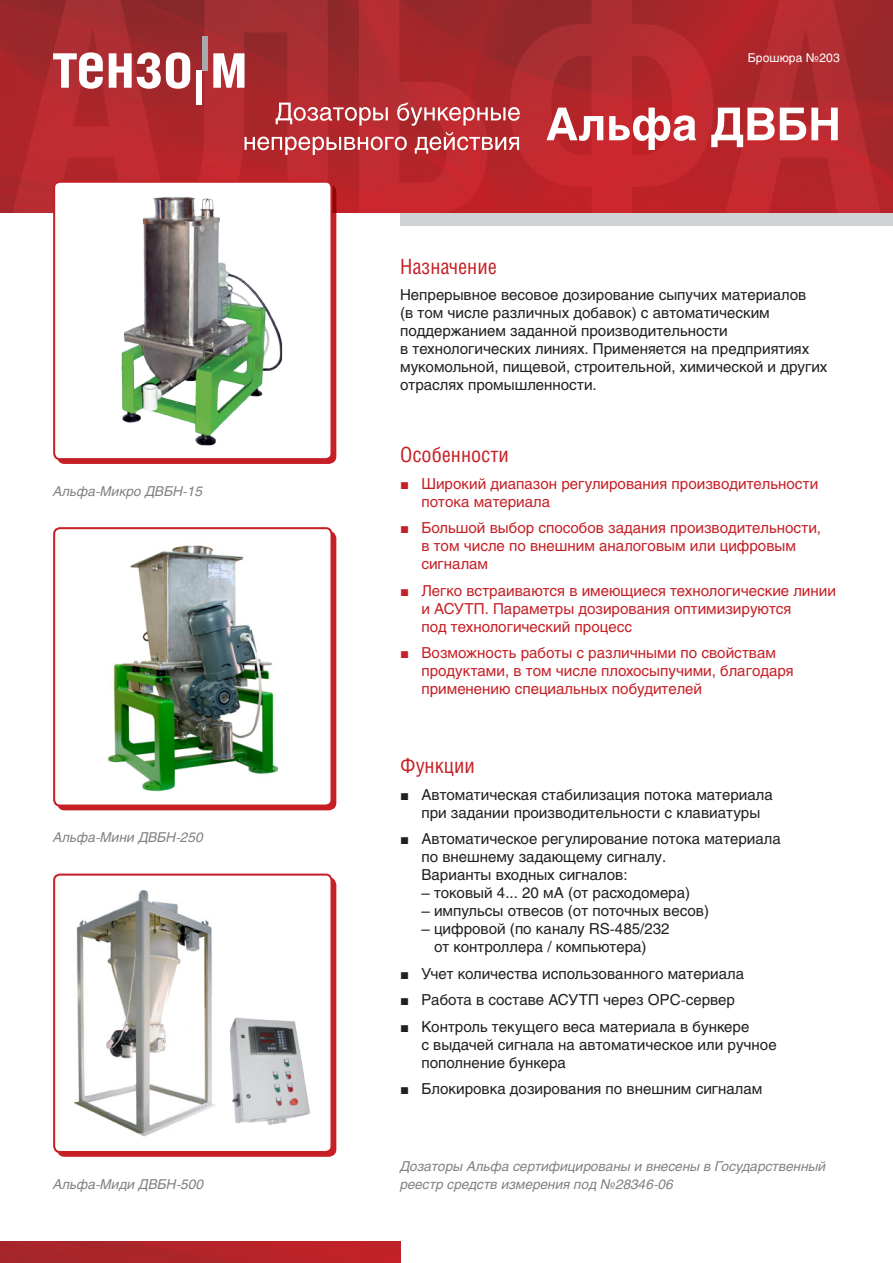
<style>
.page{position:relative;width:893px;height:1263px;background:#fff}
.page>*{position:absolute;margin:0;border:0;box-sizing:border-box;transform-origin:0 0}
.t1{font:21px "Helios Cond";color:#c62026}
.bullet{font:15px/18px "Helios";color:#231f20}
.bullet-2{font:15px/18px "Helios";color:#c62026}
.bullet-3{font:italic 13.5px/18px "Helios";color:#808285}
.t2{font:12px "Helios";letter-spacing:.005em;color:#fff}
.s1{font-family:"Times New Roman"}
</style>
<div class="page">
<img style="left:0;top:0;width:893px;height:213px">
<svg style="left:12px;top:0;width:869px;height:217px;background:#b0292e"></svg>
<div style="left:202px;top:36px;width:6px;height:34px;background:#a8a9ad"></div>
<div style="left:196px;top:70px;width:6px;height:35px;background:#fff"></div>
<svg style="left:53px;top:52px;width:50px;height:37px"></svg>
<svg style="left:109px;top:52px;width:81px;height:37px"></svg>
<svg style="left:213px;top:53px;width:31px;height:35px"></svg>
<img style="left:0;top:1242px;width:400px;height:21px">
<div style="left:400px;top:213px;width:493px;height:12px;background:#d1d2d4"></div>
<div style="left:57px;top:185px;width:279px;height:279px;background:#c62026;border-radius:8px"></div>
<div style="left:54px;top:182px;width:277px;height:277px;background:#fff;border-radius:6px"></div>
<div style="left:53px;top:181px;width:280px;height:279px;border:2px solid #c62026;border-radius:6px"></div>
<img style="left:23px;top:195px;width:259px;height:250px">
<div style="left:57px;top:531px;width:279px;height:279px;background:#c62026;border-radius:8px"></div>
<div style="left:54px;top:528px;width:277px;height:277px;background:#fff;border-radius:6px"></div>
<div style="left:53px;top:527px;width:280px;height:279px;border:2px solid #c62026;border-radius:6px"></div>
<img style="left:108px;top:545px;width:171px;height:246px">
<div style="left:57px;top:877px;width:279px;height:280px;background:#c62026;border-radius:8px"></div>
<div style="left:54px;top:874px;width:277px;height:278px;background:#fff;border-radius:6px"></div>
<div style="left:53px;top:873px;width:280px;height:280px;border:2px solid #c62026;border-radius:6px"></div>
<img style="left:74px;top:890px;width:142px;height:246px">
<img style="left:230px;top:1017px;width:80px;height:107px">
<svg style="left:546px;top:108px;width:292px;height:42px"></svg>
<svg style="left:244px;top:132px;width:275px;height:23px;background:#c75b5e"></svg>
<svg style="left:276px;top:103px;width:244px;height:23px;background:#c65d60"></svg>
<p class="bullet-3" style="left:53px;top:482px;width:151px">Альфа-Микро ДВБН-15</p>
<p class="bullet-3" style="left:53px;top:828px;width:152px">Альфа-Мини ДВБН-250</p>
<p class="bullet-3" style="left:53px;top:1175px;width:152px">Альфа-Миди ДВБН-500</p>
<p class="t2" style="left:748px;top:51px;width:94px">Брошюра №203</p>
<p class="t1" style="left:400px;top:254px;width:98px">Назначение</p>
<p class="bullet" style="left:400px;top:286px;width:429px">Непрерывное весовое дозирование сыпучих материалов<br>(в том числе различных добавок) с автоматическим поддержанием заданной производительности<br>в технологических линиях. Применяется на предприятиях мукомольной, пищевой, строительной, химической и других отраслях промышленности.</p>
<p class="t1" style="left:400px;top:442px;width:110px">Особенности</p>
<p class="bullet-2" style="left:421px;top:474px;width:398px;text-indent:-21px"><span class="s1">■</span> Широкий диапазон регулирования производительности потока материала</p>
<p class="bullet-2" style="left:421px;top:519px;width:401px;text-indent:-21px"><span class="s1">■</span> Большой выбор способов задания производительности, в том числе по внешним аналоговым или цифровым сигналам</p>
<p class="bullet-2" style="left:421px;top:581px;width:416px;text-indent:-21px"><span class="s1">■</span> Легко встраиваются в имеющиеся технологические линии и АСУТП. Параметры дозирования оптимизируются<br>под технологический процесс</p>
<p class="bullet-2" style="left:421px;top:644px;width:374px;text-indent:-21px"><span class="s1">■</span> Возможность работы с различными по свойствам продуктами, в том числе плохосыпучими, благодаря применению специальных побудителей</p>
<p class="t1" style="left:400px;top:753px;width:76px">Функции</p>
<p class="bullet" style="left:400px;top:785px;width:374px;text-align:center"><span class="s1">■</span> Автоматическая стабилизация потока материала при задании производительности с клавиатуры</p>
<p class="bullet" style="left:421px;top:830px;width:361px;text-indent:-21px"><span class="s1">■</span> Автоматическое регулирование потока материала по внешнему задающему сигналу.<br>Варианты входных сигналов:</p>
<p class="bullet" style="left:421px;top:884px;width:270px">– токовый 4... 20 мА (от расходомера)</p>
<p class="bullet" style="left:421px;top:902px;width:289px">– импульсы отвесов (от поточных весов)</p>
<p class="bullet" style="left:434px;top:920px;width:237px;text-indent:-13px">– цифровой (по каналу RS-485/232 от контроллера / компьютера)</p>
<p class="bullet" style="left:400px;top:964px;width:346px"><span class="s1">■</span> Учет количества использованного материала</p>
<p class="bullet" style="left:400px;top:991px;width:336px"><span class="s1">■</span> Работа в составе АСУТП через OPC-сервер</p>
<p class="bullet" style="left:421px;top:1017px;width:357px;text-indent:-21px"><span class="s1">■</span> Контроль текущего веса материала в бункере<br>с выдачей сигнала на автоматическое или ручное пополнение бункера</p>
<p class="bullet" style="left:400px;top:1080px;width:364px"><span class="s1">■</span> Блокировка дозирования по внешним сигналам</p>
<p class="bullet-3" style="left:400px;top:1157px;width:427px">Дозаторы Альфа сертифицированы и внесены в Государственный реестр средств измерения под №28346-06</p>
</div>
